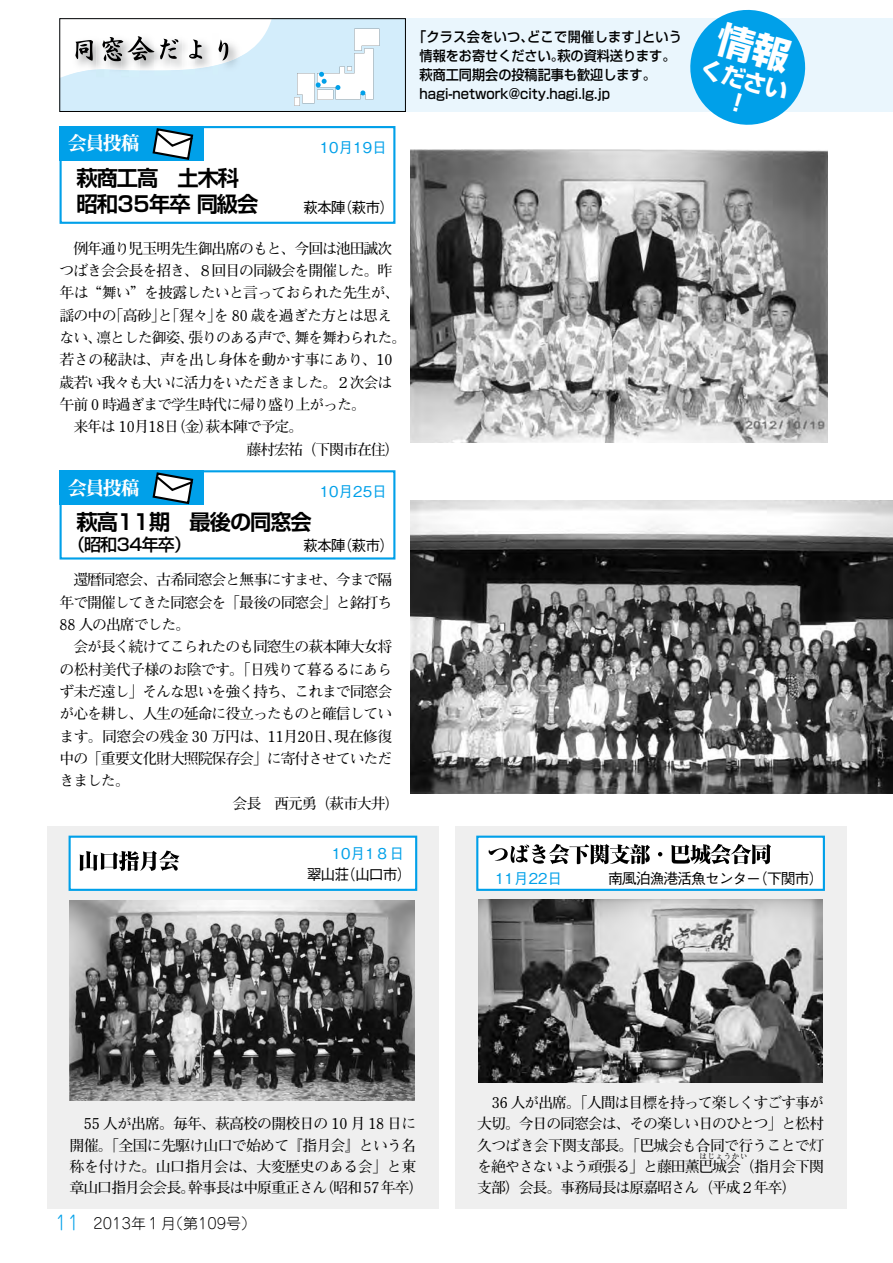
<style>
.page{position:relative;width:893px;height:1263px;background:#fff}
.page>*{position:absolute;margin:0;border:0;box-sizing:border-box;transform-origin:0 0}
.t1{font:700 23.4px/24.5px "Shin Go Pro";color:#fff;text-align:center}
.t2{font:700 21.3px/26.5px "Shin Go Pro De";letter-spacing:-.05em;color:#000}
.t3{font:19.2px "Midashi Min Pro MA31";letter-spacing:-.075em;color:#fff}
.t4{font:300 19.2px "Jun 101 Pro";color:#00a0e9}
.t5{font:500 16.95px "Shin Go Pro";letter-spacing:-.03em;color:#000}
.t6{font:700 14.85px/22.4px "Futo Min A101 Pro";letter-spacing:-.07em;color:#000}
.t7{font:700 14.85px "Futo Min A101 Pro";letter-spacing:-.05em;color:#000}
.t8{font:500 14.85px "Gothic BBB Pro";letter-spacing:-.07em;color:#000}
.t9{font:500 14.85px "Gothic BBB Pro";color:#00a0e9}
.t10{font:700 14.85px "Futo Min A101 Pro";letter-spacing:-.025em;color:#000}
.t11{font:300 14.85px "Jun 101 Pro";color:#000}
.t12{font:500 13.8px/19.2px "Shin Go Pro";color:#000;scale:.95 1}
.t13{font:500 13.8px "Shin Go Pro";letter-spacing:.025em;color:#000;scale:.95 1}
.t14{font:700 7.5px "Futo Min A101 Pro";letter-spacing:.095em;color:#000}
</style>
<div class="page">
<div style="left:47px;top:826px;width:391px;height:383px;background:#efefef"></div>
<div style="left:455px;top:826px;width:391px;height:382px;background:#efefef"></div>
<img style="left:478px;top:900px;width:345px;height:183px">
<div style="left:60px;top:18px;width:833px;height:94px;background:#eaf6fd"></div>
<svg style="left:62px;top:20px;width:342px;height:90px;background:#d9e9f2"></svg>
<div style="left:60px;top:18px;width:346px;height:94px;border:1px solid #000"></div>
<img style="left:410px;top:149px;width:417px;height:294px">
<img style="left:410px;top:500px;width:483px;height:293px">
<div style="left:60px;top:126px;width:335px;height:98px;background:#fff;border:2px solid #00a0e9"></div>
<div style="left:60px;top:470px;width:335px;height:89px;background:#fff;border:2px solid #00a0e9"></div>
<div style="left:60px;top:126px;width:144px;height:34px;background:#00a0e9"></div>
<div style="left:60px;top:470px;width:144px;height:34px;background:#00a0e9"></div>
<svg style="left:151px;top:128px;width:44px;height:33px"></svg>
<svg style="left:151px;top:472px;width:44px;height:33px"></svg>
<div style="left:476px;top:836px;width:349px;height:55px;background:#fff;border:2px solid #00a0e9"></div>
<svg style="left:489px;top:844px;width:282px;height:20px"></svg>
<div style="left:69px;top:836px;width:348px;height:55px;background:#fff;border:2px solid #00a0e9"></div>
<img style="left:70px;top:900px;width:344px;height:200px">
<svg style="left:80px;top:850px;width:99px;height:21px"></svg>
<svg style="left:690px;top:9px;width:116px;height:116px"></svg>
<p class="t3" style="left:68px;top:128px;width:73px">会員投稿</p>
<h2 class="t2" style="left:77px;top:162px;width:183px">萩商工高　土木科昭和35年卒同級会</h2>
<p class="t9" style="left:320px;top:135px;width:69px">10月19日</p>
<p class="t8" style="left:337px;top:195px;width:58px">（萩市(</p>
<p class="t8" style="left:303px;top:195px;width:44px">萩本陣</p>
<p class="t6" style="left:60px;top:235px;width:334px">　例年通り児玉明先生御出席のもと、今回は池田誠次</p>
<p class="t6" style="left:60px;top:257px;width:334px">つばき会会長を招き、８回目の同級会を開催した。昨</p>
<p class="t7" style="left:60px;top:281px;width:342px">年は“舞い”を披露したいと言っておられた先生が、</p>
<p class="t6" style="left:108px;top:302px;width:285px">「高砂 「と」 猩々を」 80 歳を過ぎた方とは思え</p>
<p class="t6" style="left:60px;top:302px;width:59px">謡の中の</p>
<p class="t6" style="left:294px;top:324px;width:113px">舞を舞わられた。</p>
<p class="t6" style="left:188px;top:324px;width:113px">張りのある声で、</p>
<p class="t6" style="left:96px;top:324px;width:100px">凛とした御姿、</p>
<p class="t6" style="left:60px;top:324px;width:334px">ない、<br>若さの秘訣は、声を出し身体を動かす事にあり、10歳若い我々も大いに活力をいただきました。２次会は午前 0 時過ぎまで学生時代に帰り盛り上がった。<br>　来年は 10月18 （日金萩本陣で予定。</p>
<p class="t6" style="left:199px;top:414px;width:16px">）</p>
<p class="t3" style="left:68px;top:473px;width:73px">会員投稿</p>
<p class="t6" style="left:246px;top:436px;width:155px">藤村宏祐（下関市在住(</p>
<p class="t9" style="left:320px;top:479px;width:69px">10月25日</p>
<h2 class="t2" style="left:77px;top:506px;width:237px">萩高11期　最後の同窓会</h2>
<p class="t5" style="left:68px;top:530px;width:125px">（昭和34年卒(</p>
<p class="t8" style="left:337px;top:533px;width:58px">（萩市(</p>
<p class="t8" style="left:303px;top:533px;width:44px">萩本陣</p>
<p class="t6" style="left:60px;top:567px;width:334px">　還暦同窓会、古希同窓会と無事にすませ、今まで隔年で開催してきた同窓会を「最後の同窓会」と銘打ち<br>88 人の出席でした。<br>　会が長く続けてこられたのも同窓生の萩本陣大女将の松村美代子様のお陰です。「日残りて暮るるにあらず未だ遠し」そんな思いを強く持ち、これまで同窓会が心を耕し、人生の延命に役立ったものと確信しています。同窓会の残金 30 万円は、11月20日現在修復</p>
<p class="t6" style="left:327px;top:723px;width:16px">、</p>
<p class="t6" style="left:60px;top:745px;width:334px">中の「重要文化財大照院保存会」に寄付させていただ</p>
<p class="t6" style="left:60px;top:768px;width:72px">きました。</p>
<p class="t6" style="left:233px;top:790px;width:169px">会長　西元勇（萩市大井(</p>
<p class="t9" style="left:332px;top:842px;width:74px">10月1８日</p>
<p class="t8" style="left:341px;top:862px;width:72px">（山口市(</p>
<p class="t8" style="left:307px;top:862px;width:44px">翠山荘</p>
<p class="t13" style="left:413px;top:25px;width:128px">「クラス会をいつ、</p>
<p class="t13" style="left:527px;top:25px;width:129px">どこで開催します」</p>
<p class="t12" style="left:642px;top:25px;width:44px">という</p>
<p class="t12" style="left:557px;top:44px;width:126px">萩の資料送ります。</p>
<p class="t12" style="left:420px;top:44px;width:250px">情報をお寄せください。<br>萩商工同期会の投稿記事も歓迎します。hagi-network@city.hagi l g. j p.</p>
<h1 class="t1" style="left:705px;top:53px;width:92px;rotate:16deg">ください!</h1>
<p class="t9" style="left:495px;top:867px;width:69px">11月22日</p>
<p class="t8" style="left:753px;top:867px;width:72px">（下関市(</p>
<p class="t8" style="left:608px;top:867px;width:155px">南風泊漁港活魚センター</p>
<p class="t6" style="left:70px;top:1111px;width:348px">　55 人が出席。毎年、萩高校の開校日の 10 月 18 日に</p>
<p class="t7" style="left:70px;top:1133px;width:348px">開催。「全国に先駆け山口で始めて『指月会』という名</p>
<p class="t10" style="left:70px;top:1155px;width:348px">称を付けた。山口指月会は、大変歴史のある会」と東</p>
<p class="t6" style="left:319px;top:1174px;width:106px">（昭和57年卒(</p>
<p class="t6" style="left:188px;top:1174px;width:141px">幹事長は中原重正さん</p>
<p class="t6" style="left:70px;top:1174px;width:127px">章山口指月会会長。</p>
<p class="t4" style="left:55px;top:1208px;width:26px">11</p>
<p class="t11" style="left:94px;top:1211px;width:164px">2013年１（月第109号(</p>
<p class="t6" style="left:477px;top:1090px;width:348px;line-height:21.3px;text-align:justify">　36 人が出席。「人間は目標を持って楽しくすごす事が大切。今日の同窓会は、その楽しい日のひとつ」と松村久つばき会下関支部長。「巴城会も合同で行うことで灯を絶やさないよう頑張る」と藤田薫巴城会（指月会下関</p>
<p class="t14" style="left:699px;top:1150px;width:50px">はじょうかい</p>
<p class="t6" style="left:477px;top:1174px;width:321px">支部）会長。事務局長は原嘉昭さん（平成２年卒(</p>
</div>
